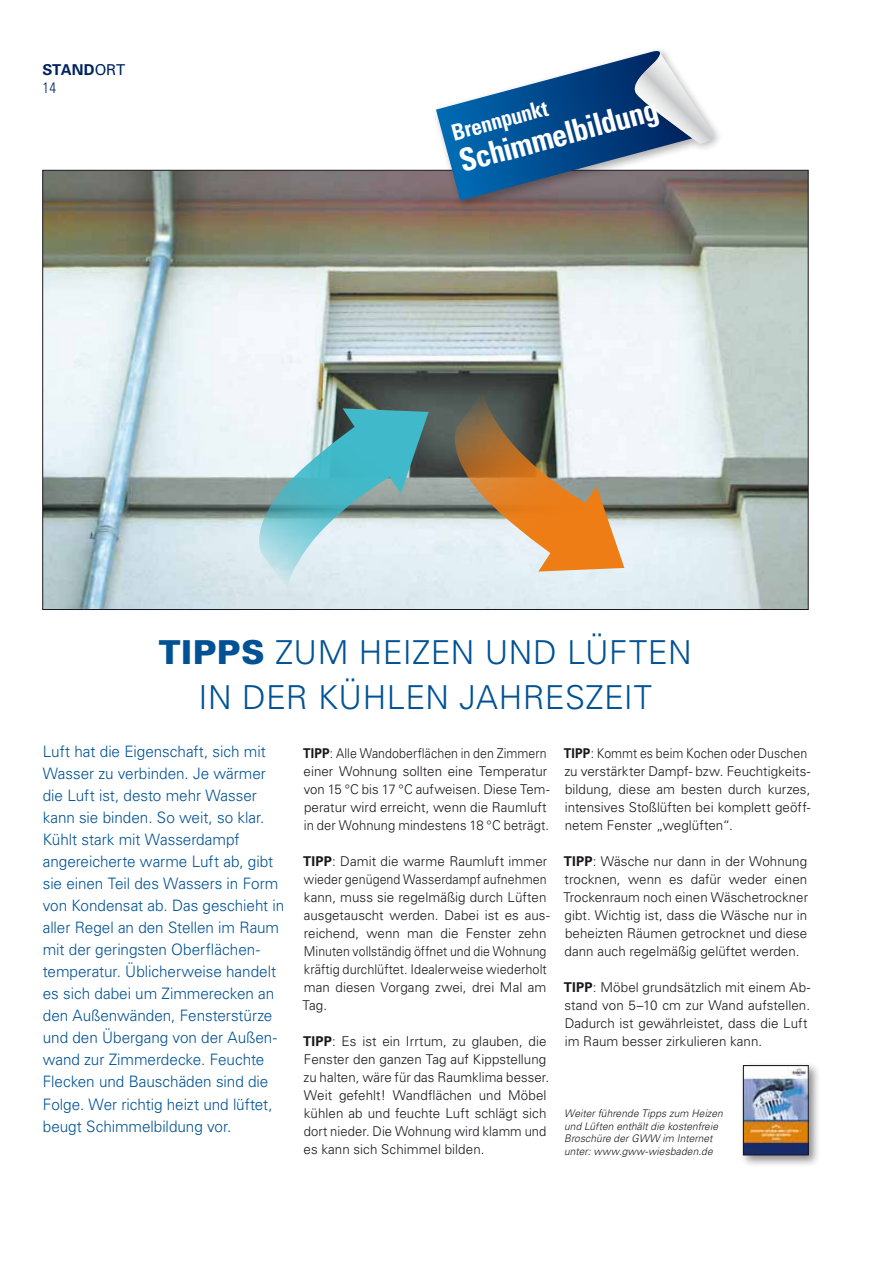
<style>
.page{position:relative;width:893px;height:1263px;background:#fff}
.page>*{position:absolute;margin:0;border:0;box-sizing:border-box;transform-origin:0 0}
.t1{font:300 33px "Univers";color:#005294}
.t2{font:900 33px "Univers";letter-spacing:.02em;color:#005294}
.t3{font:700 condensed 31.5px "Univers";color:#fff;scale:.96 1}
.t4{font:700 condensed 22.5px "Univers";color:#fff;scale:.96 1}
.t5{font:300 15.75px/22px "Univers";letter-spacing:-.005em;color:#005294}
.t6{font:700 15px/18px "Univers";letter-spacing:-.005em;color:#00225f}
.t7{font:300 13.5px/18px "Univers";letter-spacing:.005em;color:#1a171c}
.t8{font:300 13.5px/18px "Univers";letter-spacing:.005em;color:#1a171c;scale:.92 1}
.t9{font:italic 300 10.5px/12.6px "Univers";letter-spacing:.01em;color:#1a171c}
.s1{font-weight:400}
.s2{font-weight:300;font-stretch:condensed}
.s3{font-weight:300}
.s4{font-weight:700}
</style>
<div class="page">
<img style="left:45px;top:172px;width:761px;height:436px">
<svg style="left:447px;top:389px;width:177px;height:182px;background:#b99c7b"></svg>
<svg style="left:251px;top:408px;width:178px;height:183px;background:#9dcad0"></svg>
<div style="left:431px;top:46px;width:271px;height:165px;background:#1a171c;opacity:.37"></div>
<div style="left:628px;top:47px;width:95px;height:106px;background:#fff"></div>
<svg style="left:436px;top:51px;width:283px;height:150px"></svg>
<div style="left:739px;top:1061px;width:82px;height:106px;background:#1a171c;opacity:.5"></div>
<img style="left:745px;top:1067px;width:61px;height:86px">
<div style="left:743px;top:1065px;width:65px;height:90px;border:1px solid #1a171c"></div>
<p class="t6" style="left:43px;top:61px;width:84px">STAND<span class="s1">ORT<br></span><span class="s2">14</span></p>
<h3 class="t4" style="left:449px;top:120px;width:109px;rotate:-15deg">Brennpunkt</h3>
<h2 class="t3" style="left:455px;top:143px;width:218px;rotate:-15deg">Schimmelbildung</h2>
<h1 class="t2" style="left:159px;top:631px;width:141px">Tipps <span class="s3">zum</span></h1>
<h1 class="t1" style="left:359px;top:632px;width:43px">Heizen</h1>
<h1 class="t1" style="left:485px;top:632px;width:24px">und</h1>
<h1 class="t1" style="left:567px;top:632px;width:40px">Lüften</h1>
<h1 class="t1" style="left:199px;top:677px;width:65px">in der</h1>
<h1 class="t1" style="left:318px;top:677px;width:22px">kühlen</h1>
<h1 class="t1" style="left:459px;top:677px;width:21px">jahreszeit</h1>
<p class="t5" style="left:43px;top:740px;width:243px">Luft hat die Eigenschaft, sich mit<br>Wasser zu verbinden. Je wärmer die Luft ist, desto mehr Wasser kann sie binden. So weit, so klar.<br>Kühlt stark mit Wasserdampf angereicherte warme Luft ab, gibt sie einen Teil des Wassers in Form von Kondensat ab. Das geschieht in aller Regel an den Stellen im Raum mit der geringsten Oberflächen&shy;temperatur. Üblicherweise handelt es sich dabei um Zimmerecken an den Außenwänden, Fensterstürze und den Übergang von der Außen&shy;wand zur Zimmerdecke. Feuchte<br>Flecken und Bauschäden sind die<br>Folge. Wer richtig heizt und lüftet, beugt Schimmelbildung vor.</p>
<p class="t8" style="left:303px;top:744px;width:270px"><span class="s4">TIPP</span>: Alle Wandoberflächen in den Zimmern einer Wohnung sollten eine Temperatur von 15 °C bis 17 °C aufweisen. Diese Tem&shy;peratur wird erreicht, wenn die Raumluft in der Wohnung mindestens 18 °C beträgt.</p>
<p class="t7" style="left:303px;top:852px;width:249px"><span class="s4">TIPP</span>: Damit die warme Raumluft immer wieder genügend Wasserdampf aufnehmen kann, muss sie regelmäßig durch Lüften ausgetauscht werden. Dabei ist es aus&shy;reichend, wenn man die Fenster zehn Minuten vollständig öffnet und die Wohnung kräftig durchlüftet. Idealerweise wiederholt man diesen Vorgang zwei, drei Mal am Tag.</p>
<p class="t7" style="left:303px;top:1032px;width:248px"><span class="s4">TIPP</span>: Es ist ein Irrtum, zu glauben, die Fenster den ganzen Tag auf Kippstellung zu halten, wäre für das Raumklima besser.<br>Weit gefehlt! Wandflächen und Möbel kühlen ab und feuchte Luft schlägt sich dort nieder. Die Wohnung wird klamm und es kann sich Schimmel bilden.</p>
<p class="t8" style="left:564px;top:744px;width:270px"><span class="s4">TIPP</span>: Kommt es beim Kochen oder Duschen zu verstärkter Dampf- bzw. Feuchtigkeits&shy;bildung, diese am besten durch kurzes, intensives Stoßlüften bei komplett geöff&shy;netem Fenster „weglüften“.</p>
<p class="t7" style="left:563px;top:852px;width:246px;text-align:justify"><span class="s4">TIPP</span>: Wäsche nur dann in der Wohnung trocknen, wenn es dafür weder einen Trockenraum noch einen Wäschetrockner gibt. Wichtig ist, dass die Wäsche nur in beheizten Räumen getrocknet und diese dann auch regelmäßig gelüftet werden.</p>
<p class="t7" style="left:564px;top:978px;width:248px"><span class="s4">TIPP</span>: Möbel grundsätzlich mit einem Ab&shy;stand von 5–10 cm zur Wand aufstellen.<br>Dadurch ist gewährleistet, dass die Luft im Raum besser zirkulieren kann.</p>
<p class="t9" style="left:564px;top:1107px;width:160px">Weiter führende Tipps zum Heizen und Lüften enthält die kostenfreie<br>Broschüre der GWW im Internet unter: www.gww-wiesbaden.de</p>
</div>
